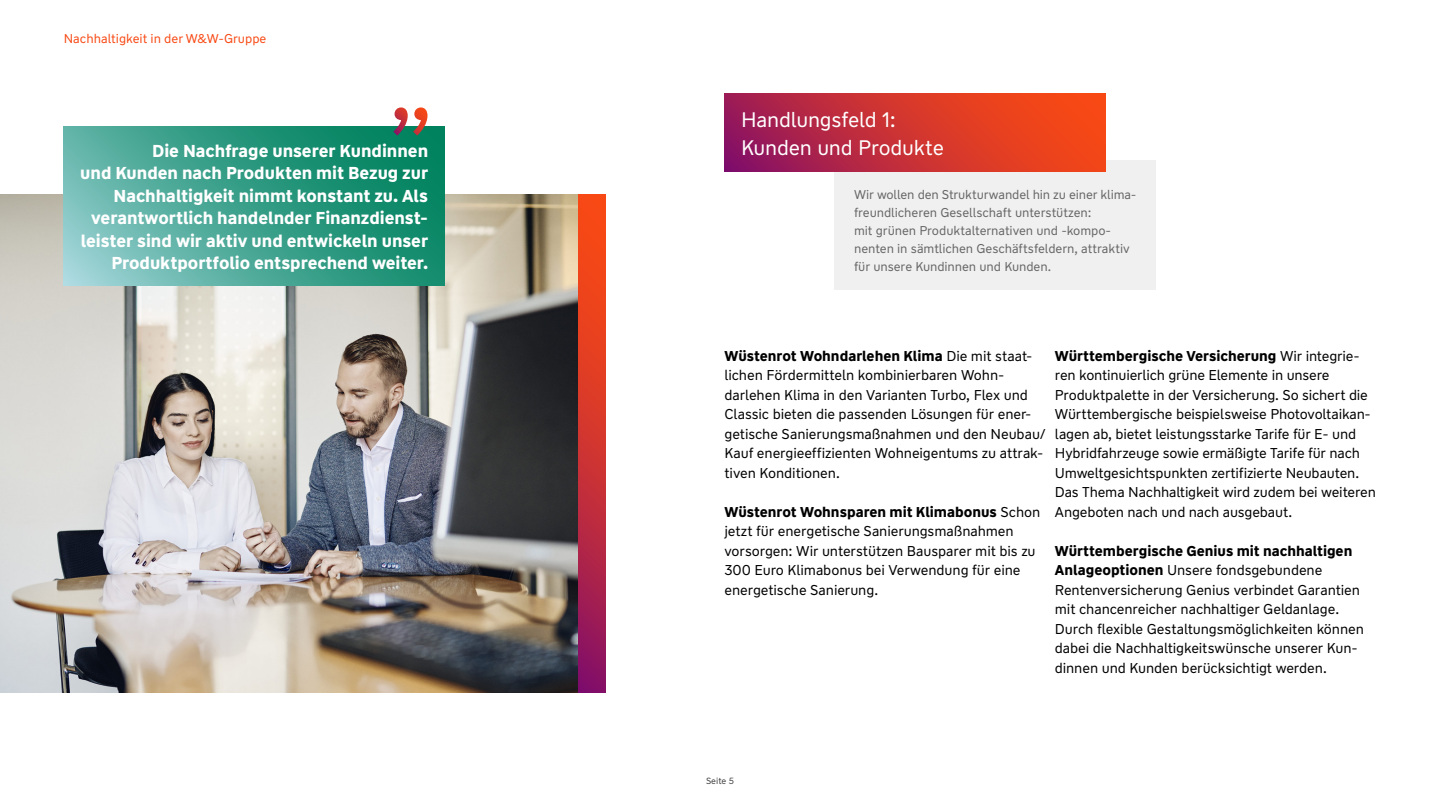
<style>
.page{position:relative;width:1440px;height:810px;background:#fff}
.page>*{position:absolute;margin:0;border:0;box-sizing:border-box;transform-origin:0 0}
.Headline_28Pt_Handlu{font:21px/28.5px "WW Type";letter-spacing:-.01em;color:#fff}
.Zitat_rechtsbuendig{font:700 17.25px/22.5px "WW Type";color:#fff;text-align:right}
.Fliesstext_19PT{font:14.25px/19.5px "WW Type";letter-spacing:-.01em;color:#000}
.Infokasten_Handlungs{font:12.75px/18px "WW Type";letter-spacing:-.005em;color:#666}
.t1{font:12.75px "WW Type";color:#f84914}
.t2{font:9px "WW Type";color:#404040}
.s1{font-weight:700}
</style>
<div class="page">
<div style="left:835px;top:160px;width:321px;height:130px;background:#f0f0f0"></div>
<img style="left:0;top:195px;width:579px;height:497px">
<div style="left:579px;top:195px;width:26px;height:497px;background:linear-gradient(to bottom,#ff5109,#8d1460)"></div>
<svg style="left:64px;top:127px;width:381px;height:159px;background:#3da18c"></svg>
<svg style="left:393px;top:107px;width:35px;height:29px"></svg>
<svg style="left:724px;top:94px;width:381px;height:78px;background:#cb3233"></svg>
<p class="t1" style="left:64px;top:30px;width:204px">Nachhaltigkeit in der W&amp;W-Gruppe</p>
<p class="Zitat_rechtsbuendig" style="left:80px;top:139px;width:349px">Die Nachfrage unserer Kundinnen<br>und Kunden nach Produkten mit Bezug zur Nachhaltigkeit nimmt konstant zu. Als verantwortlich handelnder Finanzdienst&shy;leister sind wir aktiv und entwickeln unser Produktportfolio entsprechend weiter.</p>
<p class="Headline_28Pt_Handlu" style="left:741px;top:105px;width:204px">Handlungsfeld 1:<br>Kunden und Produkte</p>
<p class="Infokasten_Handlungs" style="left:854px;top:185px;width:282px">Wir wollen den Strukturwandel hin zu einer klima&shy;freundlicheren Gesellschaft unterstützen:<br>mit grünen Produktalternativen und -kompo&shy;nenten in sämtlichen Geschäftsfeldern, attraktiv für unsere Kundinnen und Kunden.</p>
<p class="Fliesstext_19PT" style="left:724px;top:346px;width:323px"><span class="s1">Wüstenrot Wohndarlehen Klima</span> Die mit staat&shy;lichen Fördermitteln kombinierbaren Wohn-- darlehen Klima in den Varianten Turbo, Flex und Classic bieten die passenden Lösungen für ener&shy;getische Sanierungsmaßnahmen und den Neubau/ Kauf energieeffizienten Wohneigentums zu attrak&shy;tiven Konditionen.</p>
<p class="Fliesstext_19PT" style="left:724px;top:502px;width:317px"><span class="s1">Wüstenrot Wohnsparen mit Klimabonus</span> Schon jetzt für energetische Sanierungsmaßnahmen vorsorgen: Wir unterstützen Bausparer mit bis zu 300 Euro Klimabonus bei Verwendung für eine energetische Sanierung.</p>
<p class="Fliesstext_19PT" style="left:1055px;top:346px;width:323px"><span class="s1">Württembergische Versicherung</span> Wir integrie&shy;ren kontinuierlich grüne Elemente in unsere Produktpalette in der Versicherung. So sichert die Württembergische beispielsweise Photovoltaikan&shy;lagen ab, bietet leistungsstarke Tarife für E- und Hybridfahrzeuge sowie ermäßigte Tarife für nach Umweltgesichtspunkten zertifizierte Neubauten.<br>Das Thema Nachhaltigkeit wird zudem bei weiteren Angeboten nach und nach ausgebaut.</p>
<p class="Fliesstext_19PT" style="left:1055px;top:541px;width:311px"><span class="s1">Württembergische Genius mit nachhaltigen Anlageoptionen</span> Unsere fondsgebundene Rentenversicherung Genius verbindet Garantien mit chancenreicher nachhaltiger Geldanlage.<br>Durch flexible Gestaltungsmöglichkeiten können dabei die Nachhaltigkeitswünsche unserer Kun&shy;dinnen und Kunden berücksichtigt werden.</p>
<p class="t2" style="left:706px;top:776px;width:29px">Seite 5</p>
</div>
